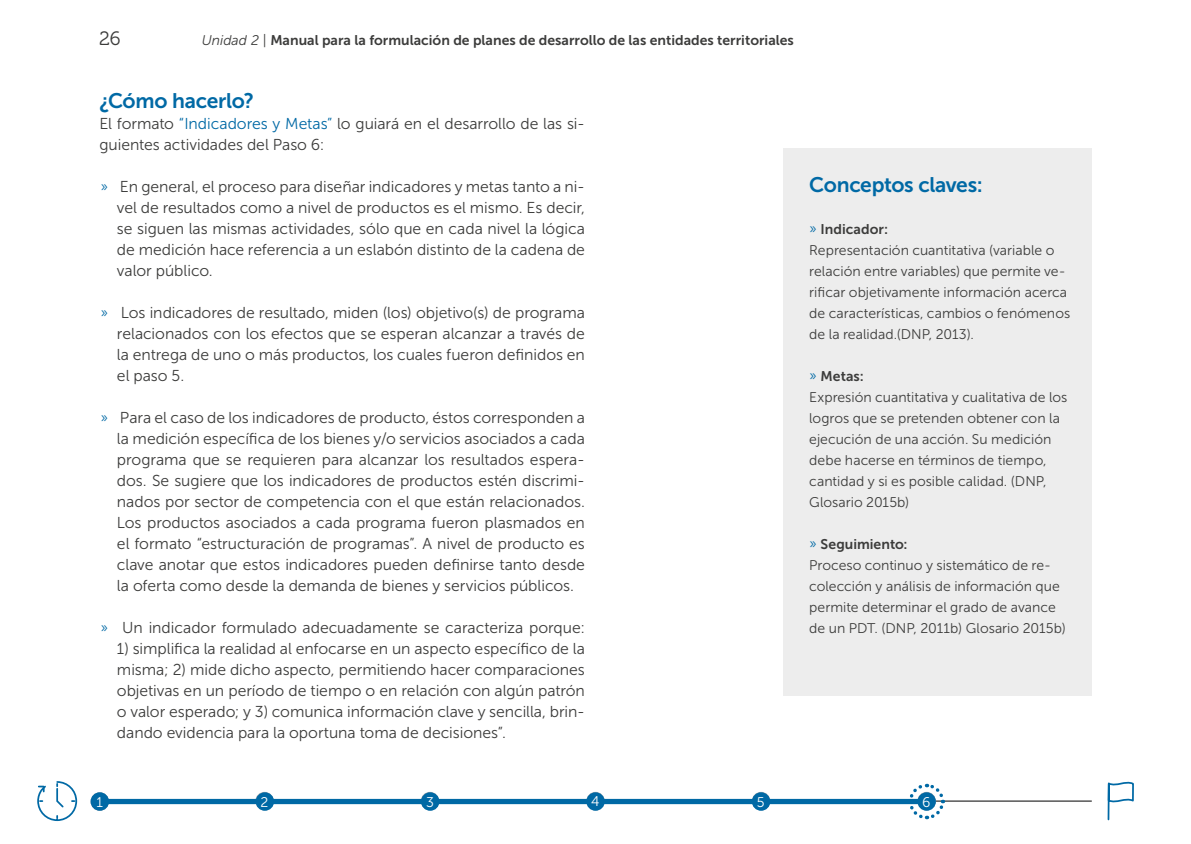
<style>
.page{position:relative;width:1191px;height:844px;background:#fff}
.page>*{position:absolute;margin:0;border:0;box-sizing:border-box;transform-origin:0 0}
.t1{font:21px "Museo Sans 700";letter-spacing:-.015em;color:#0069a5}
.t2{font:19.25px "Museo 300";color:#3c3c3b}
.t3{font:15.75px/21px "Museo Sans 300";color:#3c3c3b;text-align:justify}
.t4{font:14px/21px "Museo Sans 300";color:#3c3c3b}
.t5{font:14px "Museo Sans 700";color:#3c3c3b}
.t6{font:14px "Museo Sans 300";color:#fff}
.s1{font-family:"Museo Sans 300";font-style:italic}
.s2{font-family:"Museo Sans 300"}
.s3{color:#0069a5}
.s4{font-size:14px;color:#0069a5}
.s5{font-family:"Museo Sans 300";color:#0069a5}
</style>
<div class="page">
<hr style="left:99px;top:800px;width:992px;height:1px;background:#000">
<svg style="left:255px;top:791px;width:19px;height:19px"></svg>
<div style="left:586px;top:791px;width:19px;height:19px;background:#fbfbfb;border-radius:50%"></div>
<svg style="left:1107px;top:781px;width:27px;height:40px"></svg>
<svg style="left:37px;top:781px;width:41px;height:40px"></svg>
<div style="left:783px;top:149px;width:308px;height:547px;background:#ededed"></div>
<div style="left:101px;top:798px;width:823px;height:5px;background:#0069a5"></div>
<div style="left:91px;top:792px;width:18px;height:18px;background:#0069a5;border-radius:50%"></div>
<div style="left:256px;top:792px;width:18px;height:18px;background:#0069a5;border-radius:50%"></div>
<div style="left:421px;top:792px;width:18px;height:18px;background:#0069a5;border-radius:50%"></div>
<div style="left:752px;top:792px;width:18px;height:18px;background:#0069a5;border-radius:50%"></div>
<div style="left:586px;top:792px;width:19px;height:18px;background:#0069a5;border-radius:50%"></div>
<svg style="left:906px;top:783px;width:40px;height:37px"></svg>
<p class="t2" style="left:99px;top:28px;width:23px">26</p>
<p class="t5" style="left:202px;top:32px;width:593px"><span class="s1">Unidad 2</span> <span class="s2">|</span> Manual para la formulación de planes de desarrollo de las entidades territoriales</p>
<h1 class="t1" style="left:99px;top:89px;width:156px">¿Cómo hacerlo?</h1>
<p class="t3" style="left:99px;top:113px;width:487px">El formato <span class="s3">“Indicadores y Metas”</span> lo guiará en el desarrollo de las si&shy;guientes actividades del Paso 6:</p>
<p class="t3" style="left:117px;top:176px;width:469px;text-indent:-16px"><span class="s4">»</span> En general, el proceso para diseñar indicadores y metas tanto a ni&shy;vel de resultados como a nivel de productos es el mismo. Es decir, se siguen las mismas actividades, sólo que en cada nivel la lógica de medición hace referencia a un eslabón distinto de la cadena de valor público.</p>
<p class="t3" style="left:117px;top:302px;width:469px;text-indent:-16px"><span class="s4">»</span> Los indicadores de resultado, miden (los) objetivo(s) de programa relacionados con los efectos que se esperan alcanzar a través de la entrega de uno o más productos, los cuales fueron definidos en el paso 5.</p>
<p class="t3" style="left:117px;top:407px;width:469px;text-indent:-16px"><span class="s4">»</span> Para el caso de los indicadores de producto, éstos corresponden a la medición específica de los bienes y/o servicios asociados a cada programa que se requieren para alcanzar los resultados espera&shy;dos. Se sugiere que los indicadores de productos estén discrimi&shy;nados por sector de competencia con el que están relacionados.<br>Los productos asociados a cada programa fueron plasmados en el formato “estructuración de programas”. A nivel de producto es clave anotar que estos indicadores pueden definirse tanto desde la oferta como desde la demanda de bienes y servicios públicos.</p>
<p class="t3" style="left:101px;top:617px;width:486px"><span class="s4">»</span> Un indicador formulado adecuadamente se caracteriza porque:</p>
<p class="t3" style="left:117px;top:638px;width:469px">1) simplifica la realidad al enfocarse en un aspecto específico de la misma; 2) mide dicho aspecto, permitiendo hacer comparaciones objetivas en un período de tiempo o en relación con algún patrón o valor esperado; y 3) comunica información clave y sencilla, brin&shy;dando evidencia para la oportuna toma de decisiones”.</p>
<h1 class="t1" style="left:809px;top:173px;width:175px">Conceptos claves:</h1>
<p class="t5" style="left:809px;top:221px;width:80px"><span class="s5">»</span> Indicador:</p>
<p class="t4" style="left:809px;top:239px;width:262px">Representación cuantitativa (variable o relación entre variables) que permite ve&shy;rificar objetivamente información acerca de características, cambios o fenómenos de la realidad.(DNP, 2013).</p>
<p class="t5" style="left:809px;top:368px;width:56px"><span class="s5">»</span> Metas:</p>
<p class="t4" style="left:809px;top:386px;width:260px">Expresión cuantitativa y cualitativa de los logros que se pretenden obtener con la ejecución de una acción. Su medición debe hacerse en términos de tiempo, cantidad y si es posible calidad. (DNP, Glosario 2015b)</p>
<p class="t5" style="left:809px;top:536px;width:100px"><span class="s5">»</span> Seguimiento:</p>
<p class="t4" style="left:809px;top:554px;width:258px">Proceso continuo y sistemático de re&shy;colección y análisis de información que permite determinar el grado de avance de un PDT. (DNP, 2011b) Glosario 2015b)</p>
<p class="t6" style="left:96px;top:794px;width:8px">1</p>
<p class="t6" style="left:260px;top:794px;width:9px">2</p>
<p class="t6" style="left:426px;top:794px;width:9px">3</p>
<p class="t6" style="left:591px;top:793px;width:10px">4</p>
<p class="t6" style="left:757px;top:794px;width:9px">5</p>
<p class="t6" style="left:922px;top:794px;width:10px">6</p>
</div>
